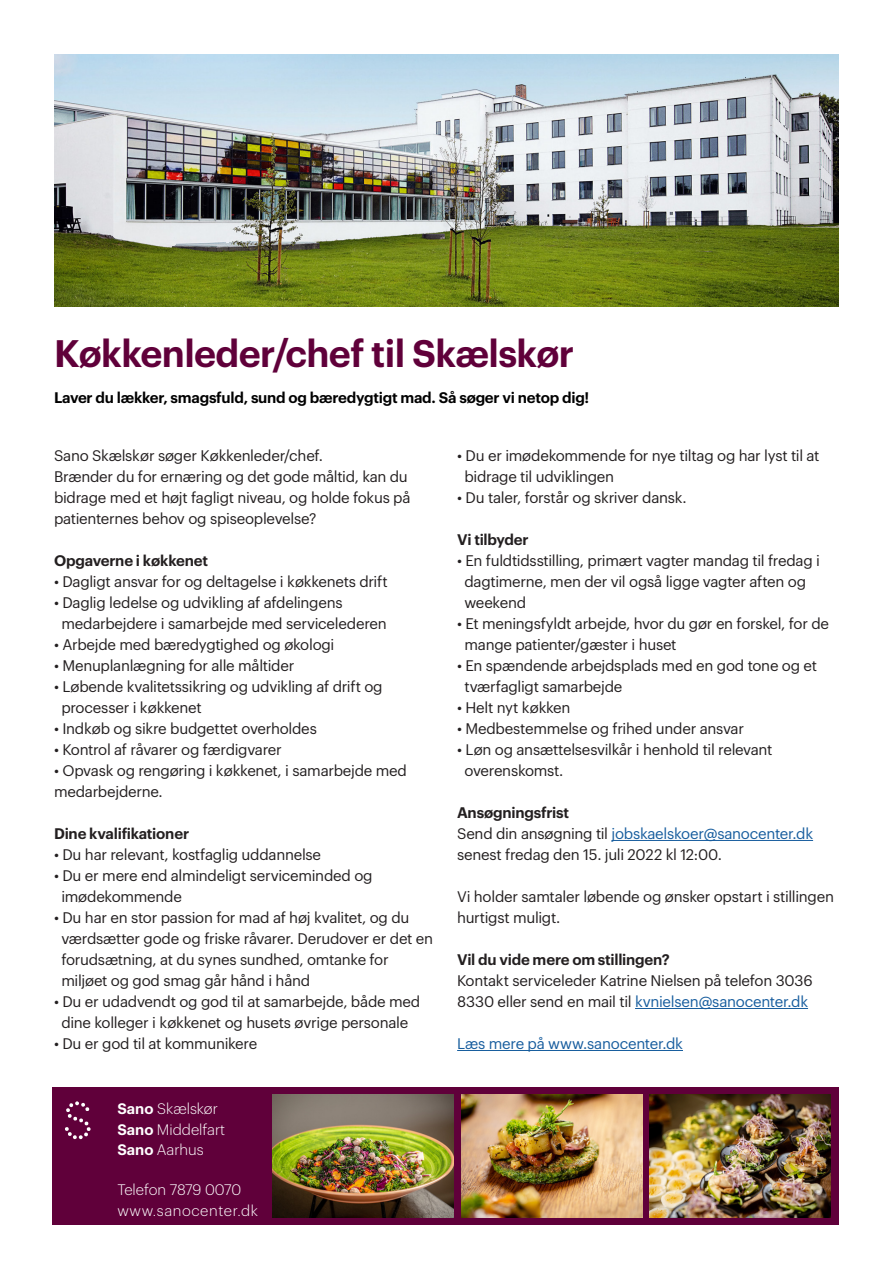
<style>
.page{position:relative;width:893px;height:1263px;background:#fff}
.page>*{position:absolute;margin:0;border:0;box-sizing:border-box;transform-origin:0 0}
.Rubrik{font:600 37.5px "Graphik";letter-spacing:-.015em;color:#60003a}
.t1{font:15px/21px "Graphik";letter-spacing:-.015em;color:#231f20}
.t2{font:600 15px "Graphik";letter-spacing:-.015em;color:#231f20}
.Rubrik-2{font:600 15px "Graphik";letter-spacing:-.015em;color:#000}
.t3{font:15px "Graphik";letter-spacing:-.015em;color:#175d9e}
.t4{font:300 14.85px "Graphik";color:#fff}
.t5{font:300 14.85px "Graphik";letter-spacing:.04em;color:#fff}
.s1{font-weight:600}
.s2{color:#175d9e}
</style>
<div class="page">
<div style="left:52px;top:1087px;width:787px;height:138px;background:#60003a"></div>
<img style="left:273px;top:1094px;width:180px;height:123px">
<img style="left:462px;top:1094px;width:181px;height:123px">
<img style="left:649px;top:1094px;width:182px;height:123px">
<svg style="left:65px;top:1101px;width:26px;height:38px"></svg>
<hr style="left:611px;top:840px;width:202px;height:1px;background:#175d9e">
<hr style="left:635px;top:1008px;width:173px;height:1px;background:#175d9e">
<hr style="left:457px;top:1050px;width:226px;height:1px;background:#175d9e">
<img style="left:54px;top:54px;width:785px;height:252px">
<p class="Rubrik" style="left:54px;top:325px;width:522px">Køkkenleder/chef til Skælskør</p>
<p class="Rubrik-2" style="left:54px;top:386px;width:537px">Laver du lækker, smagsfuld, sund og bæredygtigt mad. Så søger vi netop dig!</p>
<p class="t1" style="left:54px;top:444px;width:358px">Sano Skælskør søger Køkkenleder/chef.<br>Brænder du for ernæring og det gode måltid, kan du bidrage med et højt fagligt niveau, og holde fokus på patienternes behov og spiseoplevelse?</p>
<p class="t2" style="left:54px;top:549px;width:156px">Opgaverne i køkkenet</p>
<p class="t1" style="left:54px;top:570px;width:335px">• Dagligt ansvar for og deltagelse i køkkenets drift</p>
<p class="t1" style="left:61px;top:591px;width:327px;text-indent:-7px">• Daglig ledelse og udvikling af afdelingens medarbejdere i samarbejde med servicelederen</p>
<p class="t1" style="left:54px;top:633px;width:282px">• Arbejde med bæredygtighed og økologi</p>
<p class="t1" style="left:54px;top:654px;width:242px">• Menuplanlægning for alle måltider</p>
<p class="t1" style="left:61px;top:675px;width:323px;text-indent:-7px">• Løbende kvalitetssikring og udvikling af drift og processer i køkkenet</p>
<p class="t1" style="left:54px;top:717px;width:264px">• Indkøb og sikre budgettet overholdes</p>
<p class="t1" style="left:54px;top:738px;width:229px">• Kontrol af råvarer og færdigvarer</p>
<p class="t1" style="left:54px;top:759px;width:354px">• Opvask og rengøring i køkkenet, i samarbejde med medarbejderne.</p>
<p class="t2" style="left:54px;top:822px;width:137px">Dine kvalifikationer</p>
<p class="t1" style="left:54px;top:843px;width:269px">• Du har relevant, kostfaglig uddannelse</p>
<p class="t1" style="left:61px;top:864px;width:313px;text-indent:-7px">• Du er mere end almindeligt serviceminded og imødekommende</p>
<p class="t1" style="left:61px;top:906px;width:373px;text-indent:-7px">• Du har en stor passion for mad af høj kvalitet, og du værdsætter gode og friske råvarer. Derudover er det en forudsætning, at du synes sundhed, omtanke for miljøet og god smag går hånd i hånd</p>
<p class="t1" style="left:54px;top:990px;width:368px;text-align:center">• Du er udadvendt og god til at samarbejde, både med dine kolleger i køkkenet og husets øvrige personale</p>
<p class="t1" style="left:54px;top:1032px;width:205px">• Du er god til at kommunikere</p>
<p class="t4" style="left:117px;top:1098px;width:102px"><span class="s1">Sano</span> Skælskør</p>
<p class="t4" style="left:117px;top:1118px;width:109px"><span class="s1">Sano</span> Middelfart</p>
<p class="t4" style="left:117px;top:1138px;width:88px"><span class="s1">Sano</span> Aarhus</p>
<p class="t4" style="left:117px;top:1179px;width:125px">Telefon 7879 0070</p>
<p class="t5" style="left:117px;top:1199px;width:142px">www.sanocenter.dk</p>
<p class="t1" style="left:464px;top:444px;width:357px;text-indent:-7px">• Du er imødekommende for nye tiltag og har lyst til at bidrage til udviklingen</p>
<p class="t1" style="left:457px;top:486px;width:231px">• Du taler, forstår og skriver dansk.</p>
<p class="t2" style="left:457px;top:528px;width:73px">Vi tilbyder</p>
<p class="t1" style="left:464px;top:549px;width:357px;text-indent:-7px">• En fuldtidsstilling, primært vagter mandag til fredag i dagtimerne, men der vil også ligge vagter aften og weekend</p>
<p class="t1" style="left:464px;top:612px;width:366px;text-indent:-7px">• Et meningsfyldt arbejde, hvor du gør en forskel, for de mange patienter/gæster i huset</p>
<p class="t1" style="left:464px;top:654px;width:354px;text-indent:-7px">• En spændende arbejdsplads med en god tone og et tværfagligt samarbejde</p>
<p class="t1" style="left:457px;top:696px;width:115px">• Helt nyt køkken</p>
<p class="t1" style="left:457px;top:717px;width:288px">• Medbestemmelse og frihed under ansvar</p>
<p class="t1" style="left:464px;top:738px;width:310px;text-indent:-7px">• Løn og ansættelsesvilkår i henhold til relevant overenskomst.</p>
<p class="t2" style="left:457px;top:801px;width:113px">Ansøgningsfrist</p>
<p class="t1" style="left:457px;top:822px;width:357px">Send din ansøgning til <span class="s2">jobskaelskoer@sanocenter.dk </span>senest fredag den 15. juli 2022 kl 12:00.</p>
<p class="t1" style="left:457px;top:885px;width:378px">Vi holder samtaler løbende og ønsker opstart i stillingen hurtigst muligt.</p>
<p class="t2" style="left:457px;top:948px;width:214px">Vil du vide mere om stillingen?</p>
<p class="t1" style="left:457px;top:969px;width:357px">Kontakt serviceleder Katrine Nielsen på telefon 3036<br>8330 eller send en mail til <span class="s2">kvnielsen@sanocenter.dk</span></p>
<p class="t3" style="left:457px;top:1032px;width:227px">Læs mere på www.sanocenter.dk</p>
</div>
